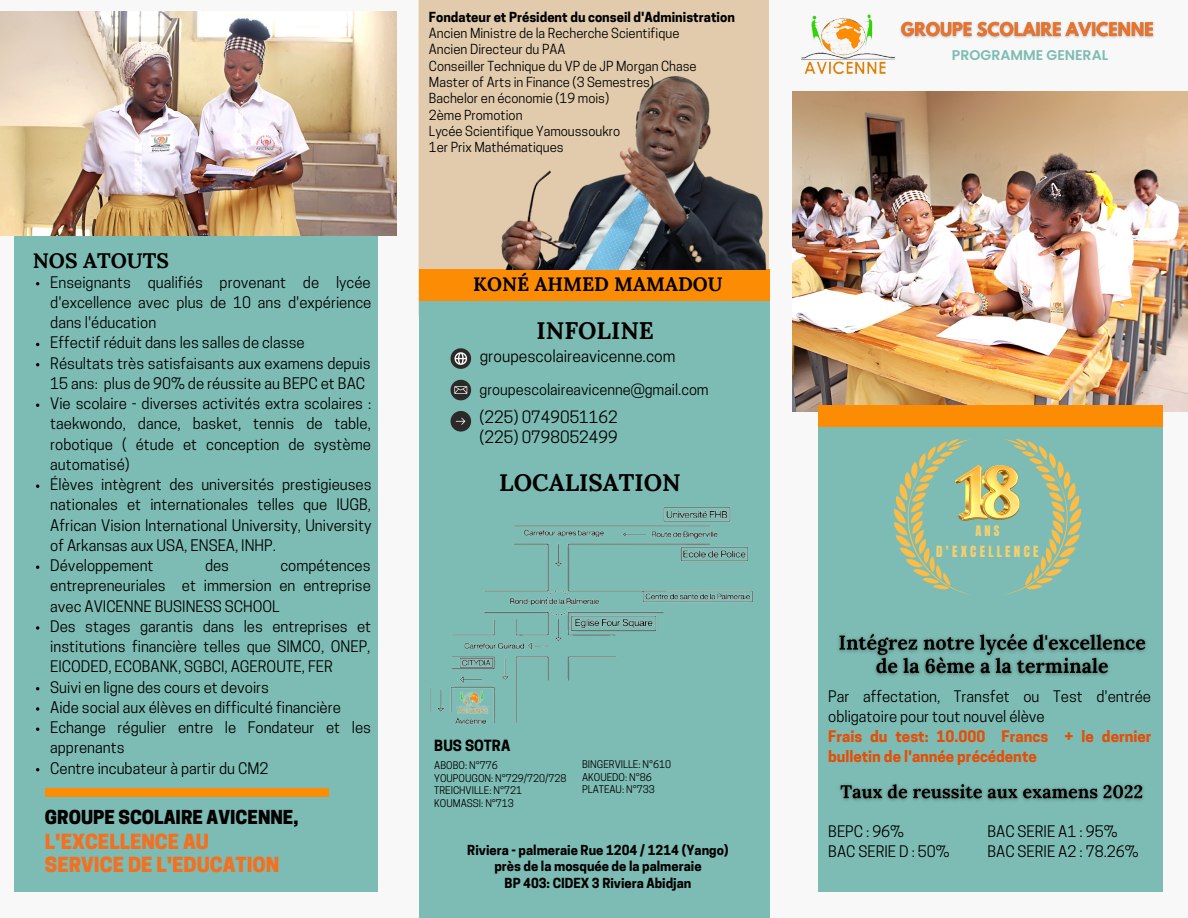
<style>
.page{position:relative;width:1188px;height:918px;background:#f8f8f8}
.page>*{position:absolute;margin:0;border:0;box-sizing:border-box;transform-origin:0 0}
.t1{font:700 24px "Lora";color:#000}
.t2{font:700 21px "Lora";color:#000}
.t3{font:800 19.65px "Cooper Hewitt";color:#f37021}
.t4{font:700 19.5px "Lora";color:#000}
.t5{font:800 18.15px "Cooper Hewitt";color:#000}
.t6{font:16.05px "Cooper Hewitt";color:#000}
.t7{font:15.75px "Cooper Hewitt";color:#000}
.t8{font:15px/20.2px "Cooper Hewitt";color:#000;text-align:justify}
.t9{font:700 15px/20.2px "Cooper Hewitt";color:#e54e05}
.t10{font:14.7px "Cooper Hewitt";color:#000}
.t11{font:700 14.55px "Cooper Hewitt";color:#000}
.t12{font:600 14.1px "Poppins";color:#7dbcb4}
.t13{font:13.05px "Cooper Hewitt";color:#000}
.t14{font:700 13.05px "Cooper Hewitt";color:#000}
.t15{font:13.05px "Anton";letter-spacing:.25em;color:#f5d06f}
.t16{font:12.3px "Anton";color:#f5d06f}
.t17{font:10.05px "Cooper Hewitt";color:#000}
</style>
<div class="page">
<div style="left:15px;top:27px;width:363px;height:865px;background:#7dbcb4"></div>
<div style="left:419px;top:0;width:350px;height:269px;background:#e1cbac"></div>
<div style="left:419px;top:273px;width:351px;height:645px;background:#7dbcb4"></div>
<div style="left:419px;top:269px;width:351px;height:32px;background:#fd8c05"></div>
<img style="left:792px;top:91px;width:396px;height:321px">
<div style="left:818px;top:411px;width:344px;height:481px;background:#7dbcb4"></div>
<div style="left:818px;top:405px;width:344px;height:21px;background:#fd8c05"></div>
<div style="left:45px;top:788px;width:283px;height:9px;background:#fd8c05"></div>
<img style="left:802px;top:14px;width:92px;height:61px">
<img style="left:0;top:12px;width:396px;height:224px">
<svg style="left:451px;top:411px;width:20px;height:21px"></svg>
<svg style="left:451px;top:348px;width:20px;height:21px"></svg>
<svg style="left:451px;top:380px;width:20px;height:20px"></svg>
<svg style="left:1005px;top:439px;width:76px;height:156px"></svg>
<svg style="left:894px;top:439px;width:77px;height:156px"></svg>
<img style="left:955px;top:465px;width:64px;height:55px">
<img style="left:489px;top:76px;width:280px;height:193px">
<img style="left:429px;top:507px;width:324px;height:218px">
<img style="left:900px;top:21px;width:254px;height:17px">
<svg style="left:36px;top:626px;width:3px;height:4px"></svg>
<svg style="left:36px;top:707px;width:3px;height:4px"></svg>
<img style="left:838px;top:633px;width:309px;height:43px">
<img style="left:839px;top:784px;width:305px;height:17px">
<p class="t2" style="left:33px;top:247px;width:138px">NOS ATOUTS</p>
<p class="t8" style="left:50px;top:274px;width:323px">Enseignants qualifiés provenant de lycée d'excellence avec plus de 10 ans d'expérience dans l'éducation</p>
<p class="t8" style="left:50px;top:335px;width:256px">Effectif réduit dans les salles de classe</p>
<p class="t8" style="left:50px;top:355px;width:322px">Résultats très satisfaisants aux examens depuis<br>15 ans: plus de 90% de réussite au BEPC et BAC</p>
<p class="t8" style="left:50px;top:395px;width:322px">Vie scolaire - diverses activités extra scolaires : taekwondo, dance, basket, tennis de table, robotique ( étude et conception de système automatisé)</p>
<p class="t8" style="left:50px;top:476px;width:323px">Élèves intègrent des universités prestigieuses nationales et internationales telles que IUGB, African Vision International University, University of Arkansas aux USA, ENSEA, INHP.</p>
<p class="t8" style="left:50px;top:557px;width:105px">Développement</p>
<p class="t8" style="left:205px;top:557px;width:26px">des</p>
<p class="t8" style="left:50px;top:557px;width:322px;text-indent:230px">compétences entrepreneuriales et immersion en entreprise avec AVICENNE BUSINESS SCHOOL</p>
<p class="t8" style="left:50px;top:618px;width:322px">Des stages garantis dans les entreprises et institutions financière telles que SIMCO, ONEP, EICODED, ECOBANK, SGBCI, AGEROUTE, FER</p>
<p class="t8" style="left:50px;top:679px;width:220px">Suivi en ligne des cours et devoirs</p>
<p class="t8" style="left:50px;top:699px;width:292px">Aide social aux élèves en difficulté financière</p>
<p class="t8" style="left:50px;top:719px;width:322px">Echange régulier entre le Fondateur et les apprenants</p>
<p class="t8" style="left:50px;top:760px;width:220px">Centre incubateur à partir du CM2</p>
<p class="t5" style="left:45px;top:810px;width:255px">GROUPE SCOLAIRE AVICENNE,</p>
<p class="t3" style="left:45px;top:834px;width:166px">L'EXCELLENCE AU</p>
<p class="t3" style="left:45px;top:857px;width:236px">SERVICE DE L'EDUCATION</p>
<p class="t14" style="left:429px;top:12px;width:307px">Fondateur et Président du conseil d'Administration</p>
<p class="t13" style="left:429px;top:28px;width:252px">Ancien Ministre de la Recherche Scientifique</p>
<p class="t13" style="left:429px;top:45px;width:138px">Ancien Directeur du PAA</p>
<p class="t13" style="left:429px;top:61px;width:269px">Conseiller Technique du VP de JP Morgan Chase</p>
<p class="t13" style="left:429px;top:77px;width:227px">Master of Arts in Finance (3 Semestres)</p>
<p class="t13" style="left:429px;top:94px;width:182px">Bachelor en économie (19 mois)</p>
<p class="t13" style="left:429px;top:110px;width:95px">2ème Promotion</p>
<p class="t13" style="left:429px;top:126px;width:193px">Lycée Scientifique Yamoussoukro</p>
<p class="t13" style="left:429px;top:142px;width:136px">1er Prix Mathématiques</p>
<p class="t4" style="left:473px;top:271px;width:251px">KONÉ AHMED MAMADOU</p>
<p class="t1" style="left:537px;top:315px;width:119px">INFOLINE</p>
<p class="t7" style="left:480px;top:350px;width:197px">groupescolaireavicenne.com</p>
<p class="t10" style="left:480px;top:384px;width:231px">groupescolaireavicenne@gmail.com</p>
<p class="t6" style="left:480px;top:411px;width:140px">(225) 0749051162</p>
<p class="t6" style="left:480px;top:431px;width:140px">(225) 0798052499</p>
<p class="t1" style="left:499px;top:466px;width:183px">LOCALISATION</p>
<p class="t11" style="left:434px;top:740px;width:78px">BUS SOTRA</p>
<p class="t17" style="left:434px;top:762px;width:65px">ABOBO: N°776</p>
<p class="t17" style="left:434px;top:774px;width:134px">YOUPOUGON: N°729/720/728</p>
<p class="t17" style="left:434px;top:787px;width:89px">TREICHVILLE: N°721</p>
<p class="t17" style="left:434px;top:799px;width:81px">KOUMASSI: N°713</p>
<p class="t17" style="left:582px;top:761px;width:91px">BINGERVILLE: N°610</p>
<p class="t17" style="left:582px;top:773px;width:71px">AKOUEDO: N°86</p>
<p class="t17" style="left:582px;top:786px;width:74px">PLATEAU: N°733</p>
<p class="t14" style="left:467px;top:845px;width:263px">Riviera - palmeraie Rue 1204 / 1214 (Yango)</p>
<p class="t14" style="left:494px;top:862px;width:209px">près de la mosquée de la palmeraie</p>
<p class="t14" style="left:505px;top:878px;width:188px">BP 403: CIDEX 3 Riviera Abidjan</p>
<p class="t12" style="left:952px;top:45px;width:158px">PROGRAMME GENERAL</p>
<p class="t16" style="left:975px;top:522px;width:25px">ANS</p>
<p class="t15" style="left:936px;top:542px;width:104px">D'EXCELLENCE</p>
<p class="t8" style="left:828px;top:688px;width:324px">Par affectation, Transfet ou Test d'entrée obligatoire pour tout nouvel élève</p>
<p class="t9" style="left:828px;top:728px;width:325px">Frais du test: 10.000 Francs + le dernier bulletin de l'année précédente</p>
<p class="t8" style="left:828px;top:823px;width:77px">BEPC : 96%</p>
<p class="t8" style="left:828px;top:843px;width:123px">BAC SERIE D : 50%</p>
<p class="t8" style="left:987px;top:823px;width:132px">BAC SERIE A1 : 95%</p>
<p class="t8" style="left:987px;top:843px;width:153px">BAC SERIE A2 : 78.26%</p>
</div>
